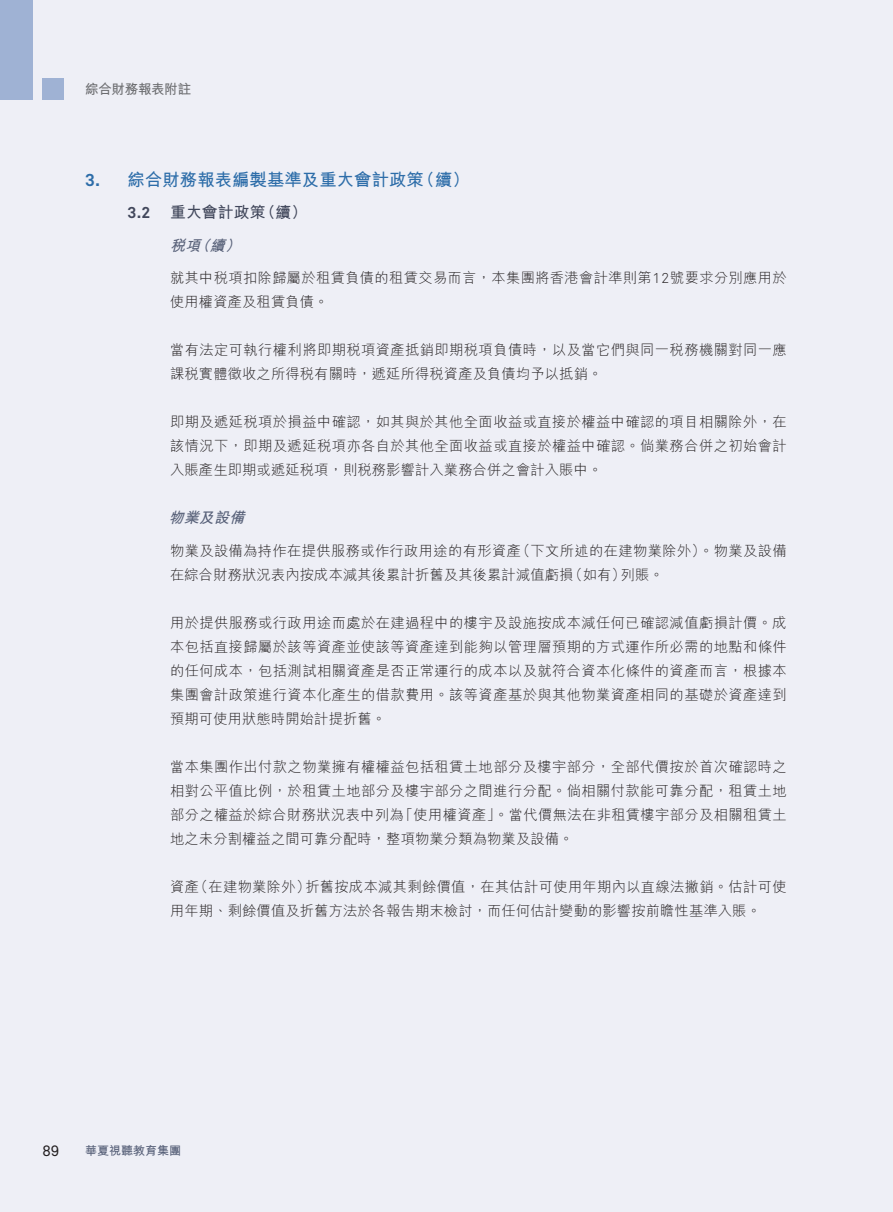
<style>
.page{position:relative;width:893px;height:1212px;background:#eeeff6}
.page>*{position:absolute;margin:0;border:0;box-sizing:border-box;transform-origin:0 0}
.t1{font:700 17.25px "M Hei HK";letter-spacing:.01em;color:#2d6da9}
.t2{font:700 15.75px "M Hei HK";letter-spacing:.01em;color:#41475b}
.t3{font:italic 700 15px "M Hei HK";color:#576078}
.t4{font:15px "Akkurat Pro";color:#231f20}
.t5{font:300 14.25px/24px "M Hei HK";letter-spacing:.025em;color:#231f20}
.t6{font:700 13.5px "M Hei HK";letter-spacing:-.02em;color:#6c6d70}
.t7{font:700 12px "M Hei HK";color:#576078}
.s1{font-family:"Akkurat Pro"}
.s2{font-family:"Akkurat Light Pro";font-weight:400}
</style>
<div class="page">
<div style="left:0;top:0;width:33px;height:99px;background:#9fb2d4"></div>
<div style="left:43px;top:78px;width:21px;height:21px;background:#9fb2d4"></div>
<p class="t6" style="left:85px;top:79px;width:108px">綜合財務報表附註</p>
<p class="t1" style="left:85px;top:167px;width:386px"><span class="s1">3.</span> 綜合財務報表編製基準及重大會計政策（續）</p>
<p class="t2" style="left:128px;top:201px;width:181px"><span class="s1">3.2</span> 重大會計政策（續）</p>
<p class="t3" style="left:170px;top:234px;width:77px">稅項（續）</p>
<p class="t5" style="left:170px;top:266px;width:618px">就其中稅項扣除歸屬於租賃負債的租賃交易而言，本集團將香港會計準則第<span class="s2">12</span>號要求分別應用於使用權資產及租賃負債。</p>
<p class="t5" style="left:170px;top:338px;width:618px">當有法定可執行權利將即期稅項資產抵銷即期稅項負債時，以及當它們與同一稅務機關對同一應課稅實體徵收之所得稅有關時，遞延所得稅資產及負債均予以抵銷。</p>
<p class="t5" style="left:170px;top:410px;width:618px;text-align:justify">即期及遞延稅項於損益中確認，如其與於其他全面收益或直接於權益中確認的項目相關除外，在該情況下，即期及遞延稅項亦各自於其他全面收益或直接於權益中確認。倘業務合併之初始會計入賬產生即期或遞延稅項，則稅務影響計入業務合併之會計入賬中。</p>
<p class="t3" style="left:169px;top:507px;width:82px">物業及設備</p>
<p class="t5" style="left:170px;top:538px;width:618px">物業及設備為持作在提供服務或作行政用途的有形資產（下文所述的在建物業除外）。物業及設備在綜合財務狀況表內按成本減其後累計折舊及其後累計減值虧損（如有）列賬。</p>
<p class="t5" style="left:170px;top:610px;width:618px;text-align:justify">用於提供服務或行政用途而處於在建過程中的樓宇及設施按成本減任何已確認減值虧損計價。成本包括直接歸屬於該等資產並使該等資產達到能夠以管理層預期的方式運作所必需的地點和條件的任何成本，包括測試相關資產是否正常運行的成本以及就符合資本化條件的資產而言，根據本集團會計政策進行資本化產生的借款費用。該等資產基於與其他物業資產相同的基礎於資產達到預期可使用狀態時開始計提折舊。</p>
<p class="t5" style="left:170px;top:754px;width:618px;text-align:justify">當本集團作出付款之物業擁有權權益包括租賃土地部分及樓宇部分，全部代價按於首次確認時之相對公平值比例，於租賃土地部分及樓宇部分之間進行分配。倘相關付款能可靠分配，租賃土地部分之權益於綜合財務狀況表中列為「使用權資產」。當代價無法在非租賃樓宇部分及相關租賃土地之未分割權益之間可靠分配時，整項物業分類為物業及設備。</p>
<p class="t5" style="left:170px;top:874px;width:618px">資產（在建物業除外）折舊按成本減其剩餘價值，在其估計可使用年期內以直線法撇銷。估計可使用年期、剩餘價值及折舊方法於各報告期末檢討，而任何估計變動的影響按前瞻性基準入賬。</p>
<p class="t4" style="left:43px;top:1142px;width:18px">89</p>
<p class="t7" style="left:85px;top:1141px;width:97px">華夏視聽教育集團</p>
</div>
